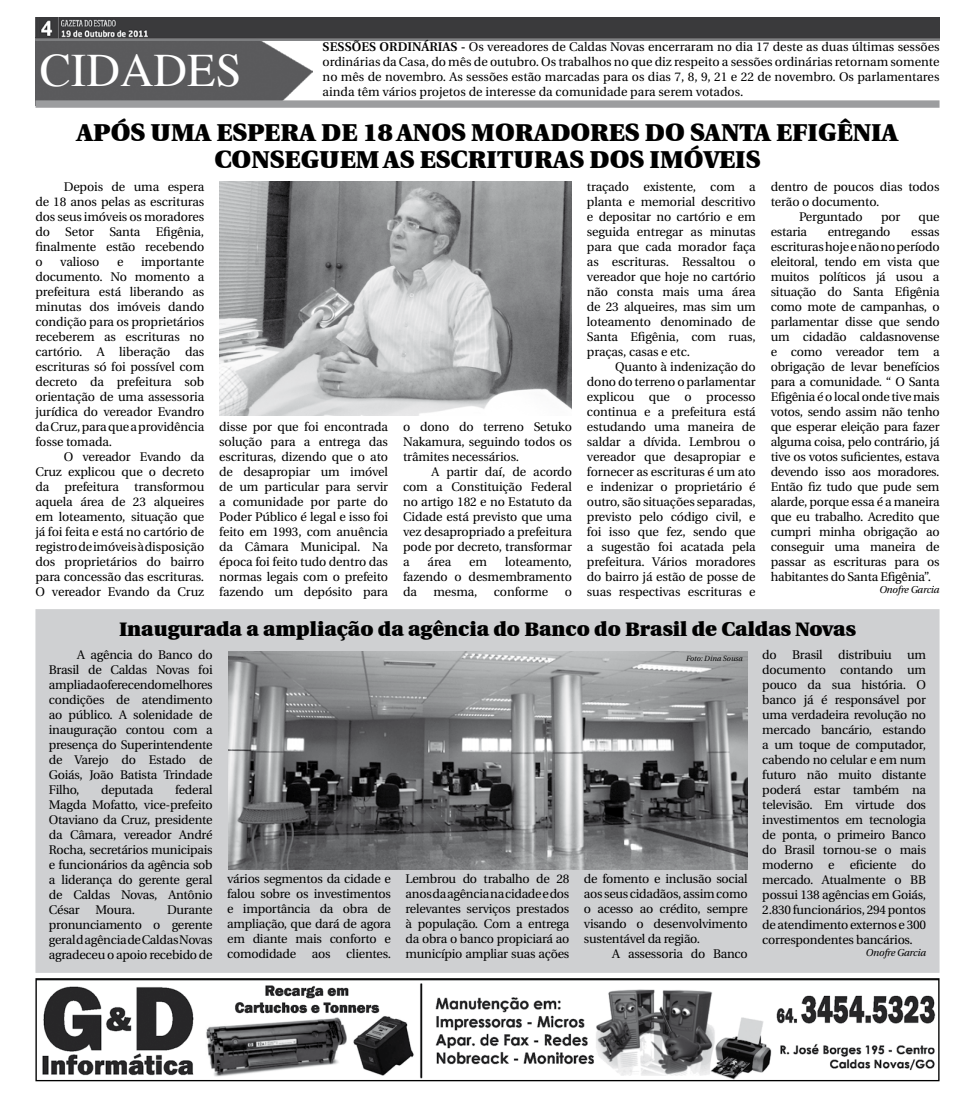
<style>
.page{position:relative;width:975px;height:1099px;background:#fff}
.page>*{position:absolute;margin:0;border:0;box-sizing:border-box;transform-origin:0 0}
.t1{font:47.5px "Times";color:#fff}
.t2{font:900 25px/27.5px "Utopia";color:#000;text-align:center}
.t3{font:900 20px "Utopia";color:#000}
.t4{font:12.5px/15px "Utopia";letter-spacing:-.015em;color:#000;text-align:justify}
.t5{font:italic 10px "Utopia";letter-spacing:-.02em;color:#000}
.t6{font:italic 7.5px "Utopia";color:#000}
.s1{font-weight:600}
</style>
<div class="page">
<img style="left:37px;top:980px;width:900px;height:99px">
<div style="left:35px;top:978px;width:904px;height:103px;border:1px solid #000"></div>
<img style="left:35px;top:40px;width:277px;height:60px">
<div style="left:35px;top:100px;width:904px;height:8px;background:#9c9d9f"></div>
<img style="left:35px;top:18px;width:904px;height:22px">
<img style="left:219px;top:182px;width:353px;height:233px">
<div style="left:35px;top:609px;width:904px;height:363px;background:#cfd0d2"></div>
<img style="left:228px;top:651px;width:519px;height:218px">
<p class="t4" style="left:322px;top:40px;width:618px"><span class="s1">SESSÕES ORDINÁRIAS -</span> Os vereadores de Caldas Novas encerraram no dia 17 deste as duas últimas sessões ordinárias da Casa, do mês de outubro. Os trabalhos no que diz respeito a sessões ordinárias retornam somente no mês de novembro. As sessões estão marcadas para os dias 7, 8, 9, 21 e 22 de novembro. Os parlamentares ainda têm vários projetos de interesse da comunidade para serem votados.</p>
<h2 class="t2" style="left:77px;top:118px;width:822px">APÓS UMA ESPERA DE 18 ANOS MORADORES DO SANTA EFIGÊNIA<br>CONSEGUEM AS ESCRITURAS DOS IMÓVEIS</h2>
<p class="t4" style="left:35px;top:180px;width:170px;text-indent:28px">Depois de uma espera de 18 anos pelas as escrituras dos seus imóveis os moradores do Setor Santa Efigênia, finalmente estão recebendo o</p>
<h1 class="t1" style="left:40px;top:43px;width:203px">CIDADES</h1>
<p class="t4" style="left:587px;top:180px;width:170px">traçado existente, com a planta e memorial descritivo e depositar no cartório e em seguida entregar as minutas para que cada morador faça as escrituras. Ressaltou o vereador que hoje no cartório não consta mais uma área de 23 alqueires, mas sim um loteamento denominado de Santa Efigênia, com ruas, praças, casas e etc.</p>
<p class="t4" style="left:587px;top:360px;width:170px;text-indent:28px">Quanto à indenização do dono do terreno o parlamentar explicou que o processo continua e a prefeitura está estudando uma maneira de saldar a dívida. Lembrou o vereador que desapropiar e fornecer as escrituras é um ato e indenizar o proprietário é outro, são situações separadas, previsto pelo código civil, e foi isso que fez, sendo que a sugestão foi acatada pela prefeitura. Vários moradores do bairro já estão de posse de suas respectivas escrituras e</p>
<p class="t4" style="left:770px;top:180px;width:170px">dentro de poucos dias todos</p>
<p class="t4" style="left:770px;top:195px;width:110px">terão o documento.</p>
<p class="t4" style="left:799px;top:210px;width:65px">Perguntado</p>
<p class="t4" style="left:880px;top:210px;width:21px">por</p>
<p class="t4" style="left:918px;top:210px;width:22px">que</p>
<p class="t4" style="left:770px;top:225px;width:38px">estaria</p>
<p class="t4" style="left:827px;top:225px;width:64px">entregando</p>
<p class="t4" style="left:770px;top:225px;width:170px;text-indent:140px">essas escrituras hoje e não no período eleitoral, tendo em vista que muitos políticos já usou a situação do Santa Efigênia como mote de campanhas, o parlamentar disse que sendo um cidadão caldasnovense e como vereador tem a obrigação de levar benefícios para a comunidade. “ O Santa Efigênia é o local onde tive mais votos, sendo assim não tenho que esperar eleição para fazer alguma coisa, pelo contrário, já tive os votos suficientes, estava devendo isso aos moradores.<br>Então fiz tudo que pude sem alarde, porque essa é a maneira que eu trabalho. Acredito que cumpri minha obrigação ao conseguir uma maneira de passar as escrituras para os habitantes do Santa Efigênia”.</p>
<p class="t5" style="left:879px;top:584px;width:62px">Onofre Garcia</p>
<h3 class="t3" style="left:119px;top:617px;width:738px">INAUGURADA A AMPLIAÇÃO DA AGÊNCIA DO BANCO DO BRASIL DE CALDAS NOVAS</h3>
<p class="t4" style="left:60px;top:255px;width:41px">valioso</p>
<p class="t4" style="left:117px;top:255px;width:8px">e</p>
<p class="t4" style="left:35px;top:255px;width:170px;text-indent:106px">importante documento. No momento a prefeitura está liberando as minutas dos imóveis dando condição para os proprietários receberem as escrituras no cartório. A liberação das escrituras só foi possível com decreto da prefeitura sob orientação de uma assessoria jurídica do vereador Evandro da Cruz, para que a providência fosse tomada.</p>
<p class="t4" style="left:35px;top:450px;width:170px;text-indent:28px">O vereador Evando da Cruz explicou que o decreto da prefeitura transformou aquela área de 23 alqueires em loteamento, situação que já foi feita e está no cartório de registro de imóveis à disposição dos proprietários do bairro para concessão das escrituras.<br>O vereador Evando da Cruz</p>
<p class="t4" style="left:219px;top:420px;width:170px">disse por que foi encontrada solução para a entrega das escrituras, dizendo que o ato de desapropiar um imóvel de um particular para servir a comunidade por parte do Poder Público é legal e isso foi feito em 1993, com anuência da Câmara Municipal. Na época foi feito tudo dentro das normas legais com o prefeito fazendo um depósito para</p>
<p class="t4" style="left:403px;top:420px;width:170px">o dono do terreno Setuko Nakamura, seguindo todos os trâmites necessários.</p>
<p class="t4" style="left:403px;top:465px;width:170px;text-indent:28px">A partir daí, de acordo com a Constituição Federal no artigo 182 e no Estatuto da Cidade está previsto que uma vez desapropriado a prefeitura pode por decreto, transformar a</p>
<p class="t4" style="left:403px;top:555px;width:170px;text-indent:102px">loteamento, fazendo o desmembramento da</p>
<p class="t4" style="left:427px;top:555px;width:25px">área</p>
<p class="t4" style="left:469px;top:555px;width:19px">em</p>
<p class="t4" style="left:433px;top:585px;width:46px">mesma,</p>
<p class="t4" style="left:494px;top:585px;width:56px">conforme</p>
<p class="t4" style="left:564px;top:585px;width:9px">o</p>
<p class="t4" style="left:49px;top:647px;width:165px;text-indent:28px">A agência do Banco do Brasil de Caldas Novas foi ampliada oferecendo melhores condições de atendimento ao público. A solenidade de inauguração contou com a presença do Superintendente de Varejo do Estado de Goiás, João Batista Trindade Filho,</p>
<p class="t4" style="left:49px;top:782px;width:165px;text-indent:126px">federal Magda Mofatto, vice-prefeito Otaviano da Cruz, presidente da Câmara, vereador André Rocha, secretários municipais e funcionários da agência sob a liderança do gerente geral de Caldas Novas, Antônio César</p>
<p class="t4" style="left:101px;top:782px;width:54px">deputada</p>
<p class="t4" style="left:49px;top:902px;width:165px;text-indent:118px">Durante pronunciamento o gerente geral d agência de Caldas Novas agradeceu o apoio recebido de</p>
<p class="t4" style="left:96px;top:902px;width:41px">Moura.</p>
<p class="t4" style="left:227px;top:871px;width:165px">vários segmentos da cidade e falou sobre os investimentos e importância da obra de ampliação, que dará de agora em diante mais conforto e comodidade</p>
<p class="t4" style="left:312px;top:946px;width:20px">aos</p>
<p class="t4" style="left:346px;top:946px;width:46px">clientes.</p>
<p class="t6" style="left:686px;top:654px;width:58px">Foto: Dina Sousa</p>
<p class="t4" style="left:405px;top:871px;width:165px">Lembrou do trabalho de 28 anos da agência na cidade e dos relevantes serviços prestados à população. Com a entrega da obra o banco propiciará ao município ampliar suas ações</p>
<p class="t4" style="left:584px;top:871px;width:165px">de fomento e inclusão social aos seus cidadãos, assim como o acesso ao crédito, sempre visando o desenvolvimento sustentável da região.</p>
<p class="t4" style="left:612px;top:946px;width:137px">A assessoria do Banco</p>
<p class="t4" style="left:762px;top:647px;width:165px">do Brasil distribuiu um documento contando um pouco da sua história. O banco já é responsável por uma verdadeira revolução no mercado bancário, estando a um toque de computador, cabendo no celular e em num futuro não muito distante poderá estar também na televisão. Em virtude dos investimentos em tecnologia de ponta, o primeiro Banco do Brasil tornou-se o mais moderno e eficiente do mercado. Atualmente o BB possui 138 agências em Goiás, 2.830 funcionários, 294 pontos de atendimento externos e 300 correspondentes bancários.</p>
<p class="t5" style="left:865px;top:947px;width:62px">Onofre Garcia</p>
</div>
